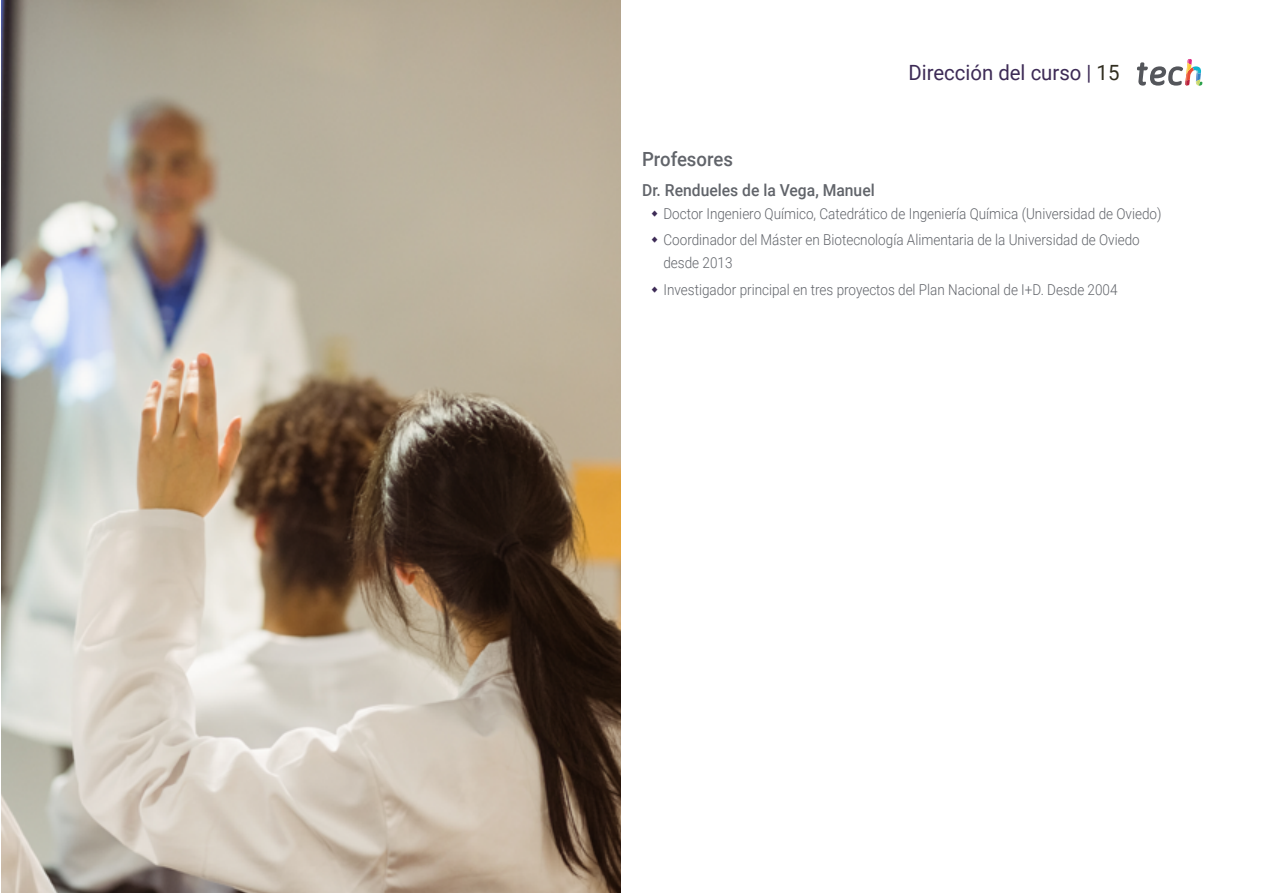
<style>
.page{position:relative;width:1263px;height:893px;background:#fff}
.page>*{position:absolute;margin:0;border:0;box-sizing:border-box;transform-origin:0 0}
.t1{font:21px "Roboto";color:#3d2b56}
.t2{font:500 19.5px "Roboto";color:#61646a;scale:.95 1}
.t3{font:500 16.5px "Roboto";color:#61646a;scale:.95 1}
.t4{font:300 15px/26.7px "Roboto";color:#61646a;scale:.9 1}
.s1{color:#312e20}
</style>
<div class="page">
<img style="left:1px;top:0;width:620px;height:893px">
<svg style="left:1137px;top:59px;width:65px;height:27px"></svg>
<h1 class="t1" style="left:908px;top:57px;width:213px">Dirección del curso | <span class="s1">15</span></h1>
<h2 class="t2" style="left:642px;top:145px;width:97px">Profesores</h2>
<p class="t3" style="left:642px;top:179px;width:246px">Dr. Rendueles de la Vega, Manuel</p>
<p class="t4" style="left:663px;top:199px;width:555px">Doctor Ingeniero Químico, Catedrático de Ingeniería Química (Universidad de Oviedo)<br>Coordinador del Máster en Biotecnología Alimentaria de la Universidad de Oviedo</p>
<p class="t4" style="left:663px;top:249px;width:506px">desde 2013<br>Investigador principal en tres proyectos del Plan Nacional de I+D. Desde 2004</p>
</div>
